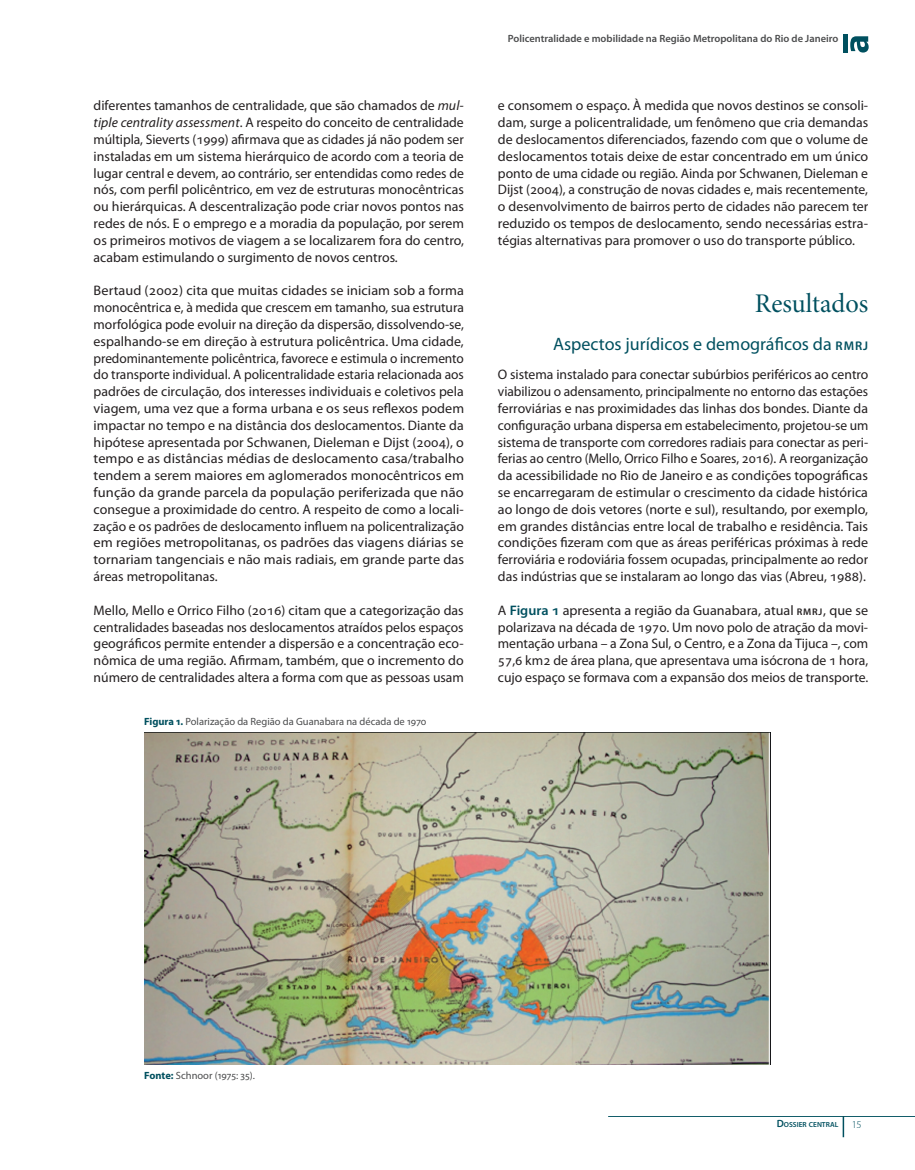
<style>
.page{position:relative;width:915px;height:1170px;background:#fff}
.page>*{position:absolute;margin:0;border:0;box-sizing:border-box;transform-origin:0 0}
.t1{font:27px "Minion Pro Subh";color:#00505f}
.t2{font:18px "Myriad Pro";color:#00505f}
.t3{font:13.8px/16.8px "Myriad Pro";color:#231f20;text-align:justify}
.t4{font:10.5px "Myriad Pro";color:#4b4c4d}
.t5{font:600 10.5px "Myriad Pro";color:#4b4c4d}
.t6{font:600 7.35px "Myriad Pro";color:#00505f}
.s1{font-style:italic}
.s2{font-weight:700;color:#00505f}
.s3{font-weight:600;font-size:12.6px}
.s4{font-weight:600;color:#00505f}
.s5{font-weight:600;font-size:9.6px}
.s6{font-size:10.5px}
.s7{font-weight:300;font-size:10.5px}
</style>
<div class="page">
<svg style="left:842px;top:1117px;width:1px;height:20px"></svg>
<div style="left:842px;top:34px;width:5px;height:19px;background:#00505f"></div>
<svg style="left:850px;top:36px;width:18px;height:17px"></svg>
<hr style="left:608px;top:1116px;width:306px;height:1px;background:#00505f">
<img style="left:144px;top:732px;width:626px;height:331px">
<p class="t3" style="left:94px;top:97px;width:372px">diferentes tamanhos de centralidade, que são chamados de <span class="s1">mul&shy;tiple centrality assessment</span>. A respeito do conceito de centralidade múltipla, Sieverts (1999) afirmava que as cidades já não podem ser instaladas em um sistema hierárquico de acordo com a teoria de lugar central e devem, ao contrário, ser entendidas como redes de nós, com perfil policêntrico, em vez de estruturas monocêntricas ou hierárquicas. A descentralização pode criar novos pontos nas redes de nós. E o emprego e a moradia da população, por serem os primeiros motivos de viagem a se localizarem fora do centro, acabam estimulando o surgimento de novos centros.</p>
<p class="t3" style="left:94px;top:282px;width:372px">Bertaud (2002) cita que muitas cidades se iniciam sob a forma monocêntrica e, à medida que crescem em tamanho, sua estrutura morfológica pode evoluir na direção da dispersão, dissolvendo-se, espalhando-se em direção à estrutura policêntrica. Uma cidade, predominantemente policêntrica, favorece e estimula o incremento do transporte individual. A policentralidade estaria relacionada aos padrões de circulação, dos interesses individuais e coletivos pela viagem, uma vez que a forma urbana e os seus reflexos podem impactar no tempo e na distância dos deslocamentos. Diante da hipótese apresentada por Schwanen, Dieleman e Dijst (2004), o tempo e as distâncias médias de deslocamento casa/trabalho tendem a serem maiores em aglomerados monocêntricos em função da grande parcela da população periferizada que não consegue a proximidade do centro. A respeito de como a locali&shy;zação e os padrões de deslocamento influem na policentralização em regiões metropolitanas, os padrões das viagens diárias se tornariam tangenciais e não mais radiais, em grande parte das áreas metropolitanas.</p>
<p class="t3" style="left:94px;top:601px;width:371px">Mello, Mello e Orrico Filho (2016) citam que a categorização das centralidades baseadas nos deslocamentos atraídos pelos espaços geográficos permite entender a dispersão e a concentração eco&shy;nômica de uma região. Afirmam, também, que o incremento do número de centralidades altera a forma com que as pessoas usam</p>
<p class="t4" style="left:144px;top:715px;width:284px"><span class="s2">Figura 1.</span> Polarização da Região da Guanabara na década de 1970</p>
<p class="t5" style="left:508px;top:32px;width:332px">Policentralidade e mobilidade na Região Metropolitana do Rio de Janeiro</p>
<p class="t3" style="left:497px;top:97px;width:372px">e consomem o espaço. À medida que novos destinos se consoli&shy;dam, surge a policentralidade, um fenômeno que cria demandas de deslocamentos diferenciados, fazendo com que o volume de deslocamentos totais deixe de estar concentrado em um único ponto de uma cidade ou região. Ainda por Schwanen, Dieleman e Dijst (2004), a construção de novas cidades e, mais recentemente, o desenvolvimento de bairros perto de cidades não parecem ter reduzido os tempos de deslocamento, sendo necessárias estra&shy;tégias alternativas para promover o uso do transporte público.</p>
<h1 class="t1" style="left:754px;top:287px;width:115px">Resultados</h1>
<h2 class="t2" style="left:553px;top:333px;width:316px">Aspectos jurídicos e demográficos da <span class="s3">RMRJ</span></h2>
<p class="t3" style="left:497px;top:366px;width:372px">O sistema instalado para conectar subúrbios periféricos ao centro viabilizou o adensamento, principalmente no entorno das estações ferroviárias e nas proximidades das linhas dos bondes. Diante da configuração urbana dispersa em estabelecimento, projetou-se um sistema de transporte com corredores radiais para conectar as peri&shy;ferias ao centro (Mello, Orrico Filho e Soares, 2016). A reorganização da acessibilidade no Rio de Janeiro e as condições topográficas se encarregaram de estimular o crescimento da cidade histórica ao longo de dois vetores (norte e sul), resultando, por exemplo, em grandes distâncias entre local de trabalho e residência. Tais condições fizeram com que as áreas periféricas próximas à rede ferroviária e rodoviária fossem ocupadas, principalmente ao redor das indústrias que se instalaram ao longo das vias (Abreu, 1988).</p>
<p class="t3" style="left:497px;top:601px;width:372px">A <span class="s4">Figura 1</span> apresenta a região da Guanabara, atual <span class="s5">RMRJ</span>, que se polarizava na década de 1970. Um novo polo de atração da movi&shy;mentação urbana – a Zona Sul, o Centro, e a Zona da Tijuca –, com 57,6 km2 de área plana, que apresentava uma isócrona de 1 hora, cujo espaço se formava com a expansão dos meios de transporte.</p>
<p class="t4" style="left:144px;top:1068px;width:112px"><span class="s2">Fonte:</span> Schnoor (1975: 35).</p>
<p class="t6" style="left:776px;top:1119px;width:86px"><span class="s6">D</span>OSSIER CENTRAL <span class="s7">15</span></p>
</div>
